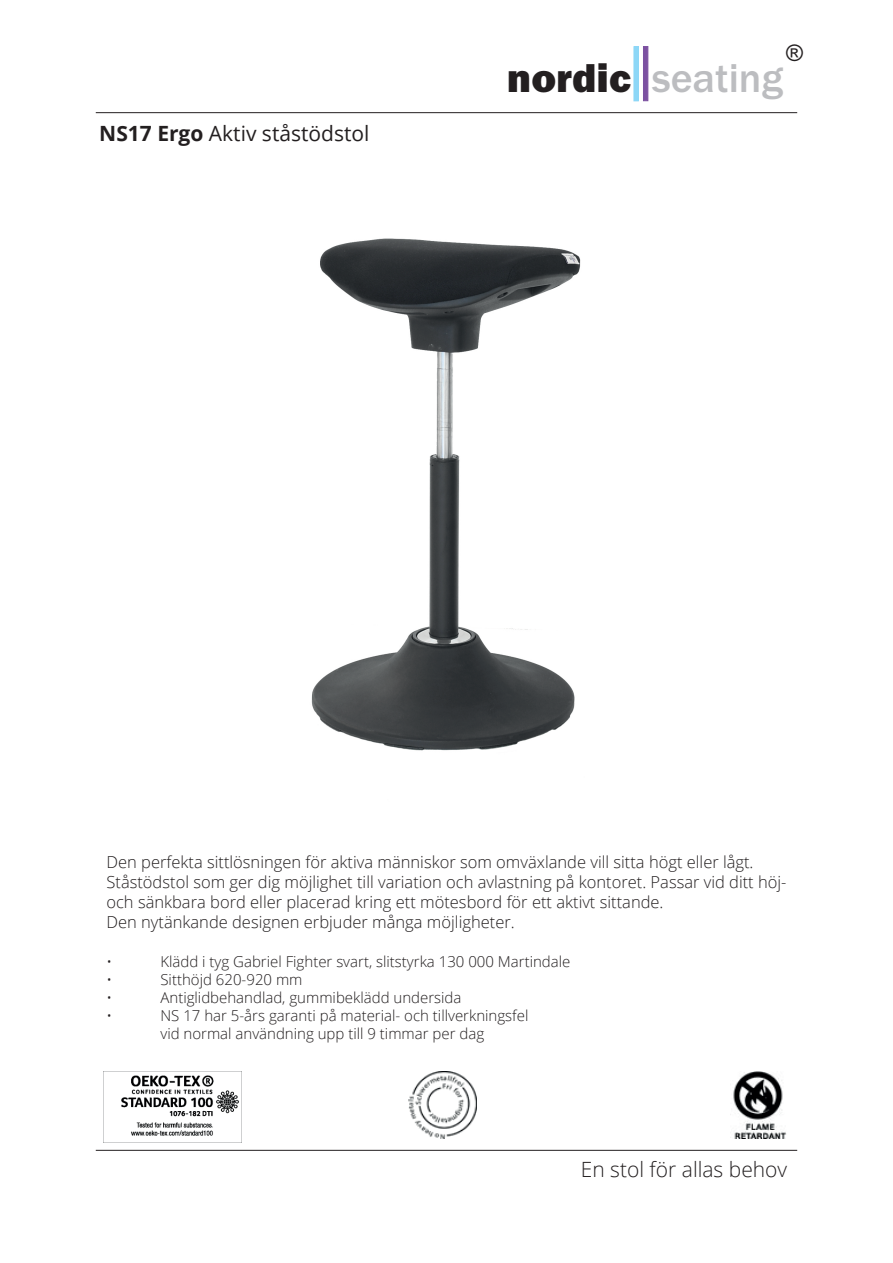
<style>
.page{position:relative;width:893px;height:1263px;background:#fff}
.page>*{position:absolute;margin:0;border:0;box-sizing:border-box;transform-origin:0 0}
.t1{font:500 41.7px "Franklin Gothic";color:#bcbdc0}
.t2{font:22.95px "Arial";color:#231f20}
.t3{font:21px "Open Sans";color:#231f20}
.t4{font:300 21px "Open Sans";color:#231f20}
.t5{font:300 16.5px/19.8px "Open Sans";color:#231f20}
.t6{font:300 15px/18px "Open Sans";color:#231f20}
.s1{font-weight:700}
.s2{font-weight:800;color:#231f20}
</style>
<div class="page">
<img style="left:104px;top:1071px;width:137px;height:65px">
<hr style="left:96px;top:112px;width:701px;height:1px;background:#231f20">
<hr style="left:96px;top:1150px;width:701px;height:1px;background:#231f20">
<div style="left:634px;top:47px;width:4px;height:54px;border:1px solid #8dd7f7"></div>
<div style="left:643px;top:47px;width:5px;height:54px;background:#7c51a1"></div>
<img style="left:409px;top:1071px;width:67px;height:68px">
<img style="left:733px;top:1071px;width:53px;height:68px">
<img style="left:311px;top:238px;width:270px;height:513px">
<p class="t3" style="left:99px;top:118px;width:272px"><span class="s1">NS17 Ergo</span> Aktiv ståstödstol</p>
<h2 class="t2" style="left:786px;top:38px;width:18px">®</h2>
<h1 class="t1" style="left:507px;top:64px;width:278px"><span class="s2">nordic</span> seating</h1>
<p class="t5" style="left:106px;top:852px;width:681px">Den perfekta sittlösningen för aktiva människor som omväxlande vill sitta högt eller lågt.<br>Ståstödstol som ger dig möjlighet till variation och avlastning på kontoret. Passar vid ditt höj&shy;och sänkbara bord eller placerad kring ett mötesbord för ett aktivt sittande.<br>Den nytänkande designen erbjuder många möjligheter.</p>
<p class="t6" style="left:106px;top:952px;width:7px">•</p>
<p class="t6" style="left:160px;top:952px;width:411px">Klädd i tyg Gabriel Fighter svart, slitstyrka 130 000 Martindale</p>
<p class="t6" style="left:106px;top:970px;width:7px">•</p>
<p class="t6" style="left:160px;top:970px;width:144px">Sitthöjd 620-920 mm</p>
<p class="t6" style="left:106px;top:988px;width:7px">•</p>
<p class="t6" style="left:160px;top:988px;width:302px">Antiglidbehandlad, gummibeklädd undersida</p>
<p class="t6" style="left:106px;top:1006px;width:7px">•</p>
<p class="t6" style="left:160px;top:1006px;width:369px">NS 17 har 5-års garanti på material- och tillverkningsfel vid normal användning upp till 9 timmar per dag</p>
<p class="t4" style="left:581px;top:1155px;width:208px">En stol för allas behov</p>
</div>
